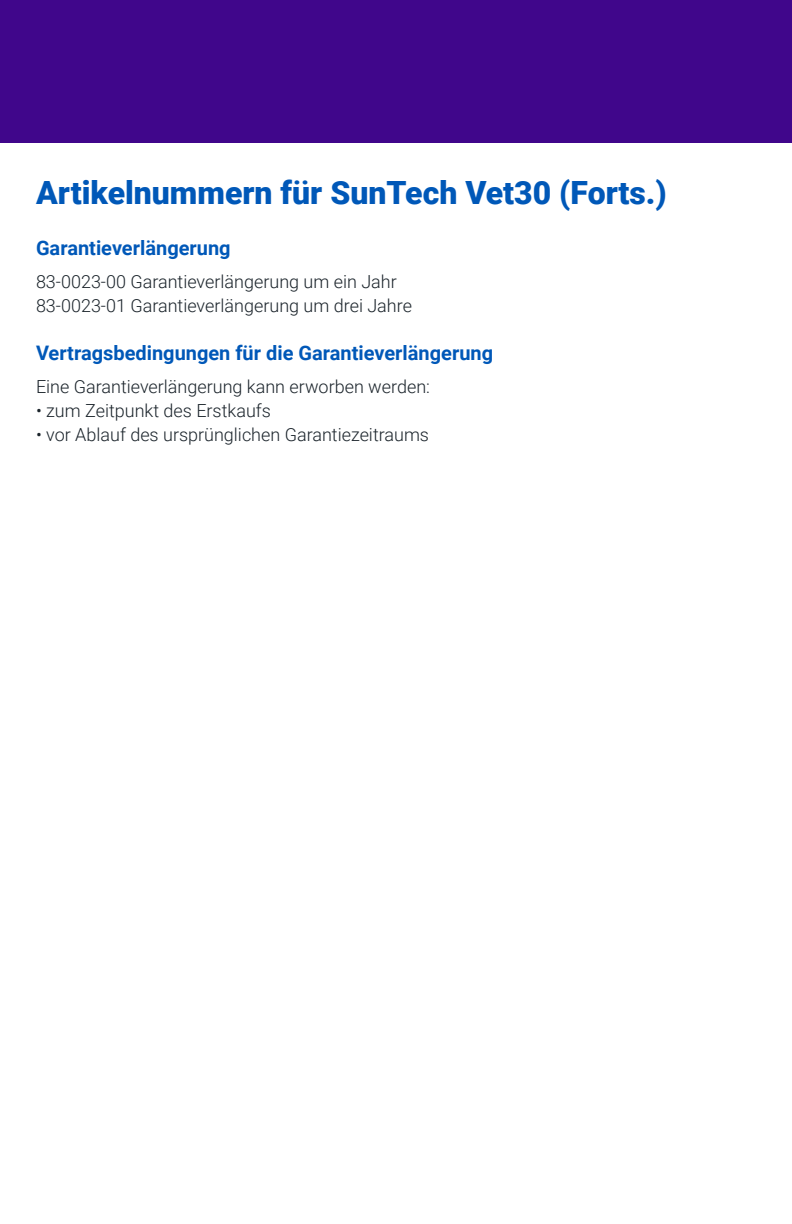
<style>
.page{position:relative;width:792px;height:1224px;background:#fff}
.page>*{position:absolute;margin:0;border:0;box-sizing:border-box;transform-origin:0 0}
.t1{font:900 32px "Roboto";color:#0058b8}
.t2{font:700 20px "Roboto";color:#0058b8}
.t3{font:300 18px "Roboto";color:#1b242b}
</style>
<div class="page">
<div style="left:0;top:0;width:792px;height:142px;background:#40068b"></div>
<p class="t1" style="left:36px;top:171px;width:632px">Artikelnummern für SunTech Vet30 (Forts.)</p>
<p class="t2" style="left:36px;top:234px;width:196px">Garantieverlängerung</p>
<p class="t3" style="left:36px;top:269px;width:362px">83-0023-00 Garantieverlängerung um ein Jahr</p>
<p class="t3" style="left:36px;top:293px;width:378px">83-0023-01 Garantieverlängerung um drei Jahre</p>
<p class="t2" style="left:36px;top:339px;width:459px">Vertragsbedingungen für die Garantieverlängerung</p>
<p class="t3" style="left:36px;top:374px;width:396px">Eine Garantieverlängerung kann erworben werden:</p>
<p class="t3" style="left:36px;top:398px;width:236px">• zum Zeitpunkt des Erstkaufs</p>
<p class="t3" style="left:36px;top:422px;width:395px">• vor Ablauf des ursprünglichen Garantiezeitraums</p>
</div>
